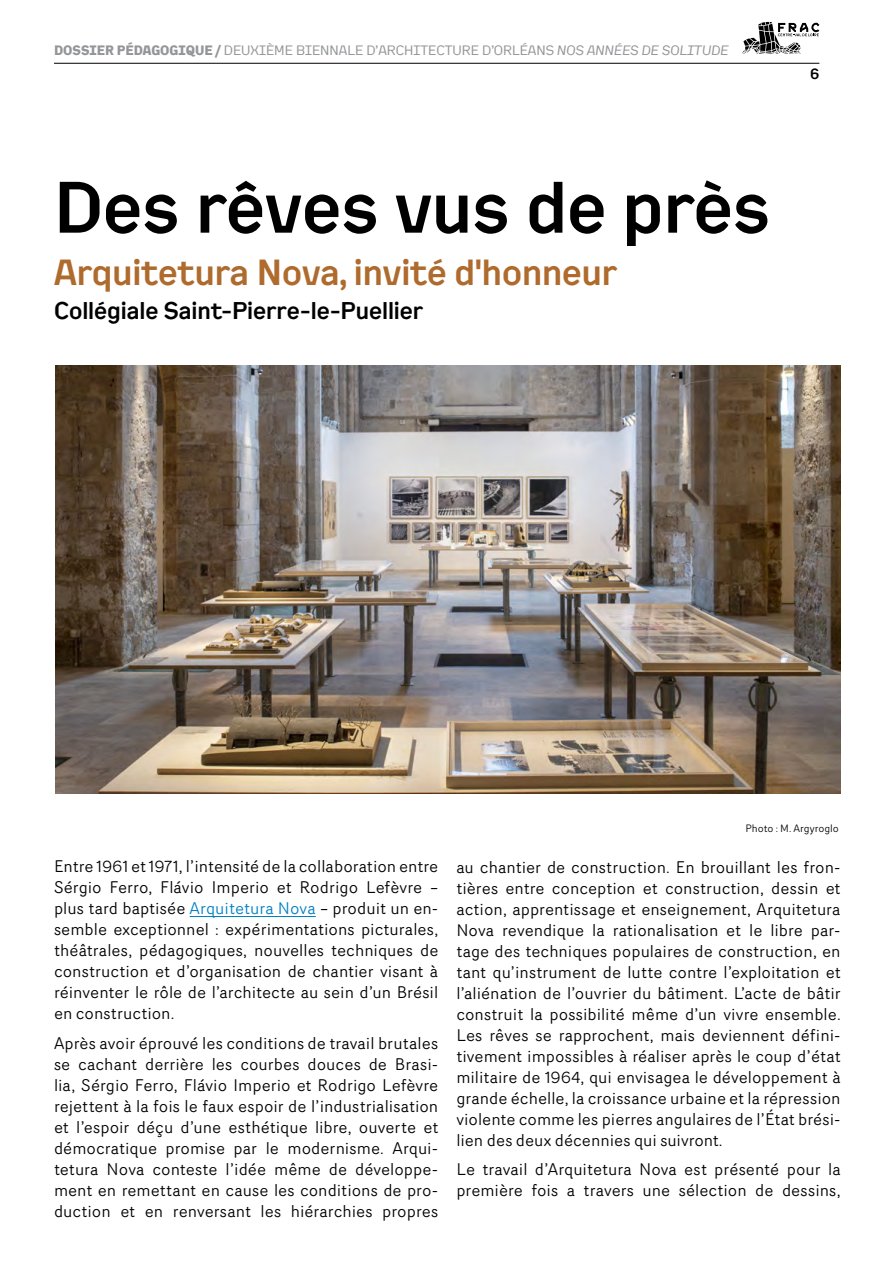
<style>
.page{position:relative;width:893px;height:1263px;background:#fff}
.page>*{position:absolute;margin:0;border:0;box-sizing:border-box;transform-origin:0 0}
.t1{font:500 72px "Kade";color:#000}
.t2{font:500 36px "Kade";color:#af6b2d}
.t3{font:500 24px "Kade";letter-spacing:-.005em;color:#000}
.t4{font:16.5px/21px "Router";color:#000;text-align:justify}
.t5{font:500 15px "Kade";color:#000}
.t6{font:13.5px "Kade";color:#939598}
.t7{font:10.5px "Router";color:#000}
.s1{font-weight:700}
.s2{font-style:italic}
.s3{color:#0080c5}
</style>
<div class="page">
<hr style="left:54px;top:63px;width:765px;height:1px;background:#000">
<svg style="left:742px;top:22px;width:77px;height:32px"></svg>
<hr style="left:190px;top:916px;width:126px;height:1px;background:#0080c5">
<img style="left:56px;top:366px;width:785px;height:428px">
<p class="t6" style="left:54px;top:41px;width:676px"><span class="s1">DOSSIER PÉDAGOGIQUE /</span> DEUXIÈME BIENNALE D’ARCHITECTURE D’ORLÉANS <span class="s2">NOS ANNÉES DE SOLITUDE</span></p>
<h1 class="t1" style="left:54px;top:162px;width:718px">Des rêves vus de près</h1>
<h2 class="t2" style="left:54px;top:249px;width:565px">Arquitetura Nova, invité d'honneur</h2>
<h3 class="t3" style="left:54px;top:295px;width:370px">Collégiale Saint-Pierre-le-Puellier</h3>
<p class="t5" style="left:810px;top:64px;width:11px">6</p>
<p class="t4" style="left:54px;top:856px;width:386px">Entre 1961 et 1971, l’intensité de la collaboration entre Sérgio Ferro, Flávio Imperio et Rodrigo Lefèvre – plus tard baptisée <span class="s3">Arquitetura Nova</span> – produit un en&shy;semble exceptionnel : expérimentations picturales, théâtrales, pédagogiques, nouvelles techniques de construction et d’organisation de chantier visant à réinventer le rôle de l’architecte au sein d’un Brésil en construction.</p>
<p class="t4" style="left:54px;top:1032px;width:386px">Après avoir éprouvé les conditions de travail brutales se cachant derrière les courbes douces de Brasi&shy;lia, Sérgio Ferro, Flávio Imperio et Rodrigo Lefèvre rejettent à la fois le faux espoir de l’industrialisation et l’espoir déçu d’une esthétique libre, ouverte et démocratique promise par le modernisme. Arqui&shy;tetura Nova conteste l’idée même de développe&shy;ment en remettant en cause les conditions de pro&shy;duction et en renversant les hiérarchies propres</p>
<p class="t7" style="left:745px;top:821px;width:95px">Photo : M. Argyroglo</p>
<p class="t4" style="left:456px;top:856px;width:386px">au chantier de construction. En brouillant les fron&shy;tières entre conception et construction, dessin et action, apprentissage et enseignement, Arquitetura Nova revendique la rationalisation et le libre par&shy;tage des techniques populaires de construction, en tant qu’instrument de lutte contre l’exploitation et l’aliénation de l’ouvrier du bâtiment. L’acte de bâtir construit la possibilité même d’un vivre ensemble.<br>Les rêves se rapprochent, mais deviennent défini&shy;tivement impossibles à réaliser après le coup d’état militaire de 1964, qui envisagea le développement à grande échelle, la croissance urbaine et la répression violente comme les pierres angulaires de l’État brési&shy;lien des deux décennies qui suivront.</p>
<p class="t4" style="left:456px;top:1158px;width:386px">Le travail d’Arquitetura Nova est présenté pour la première fois a travers une sélection de dessins,</p>
</div>
